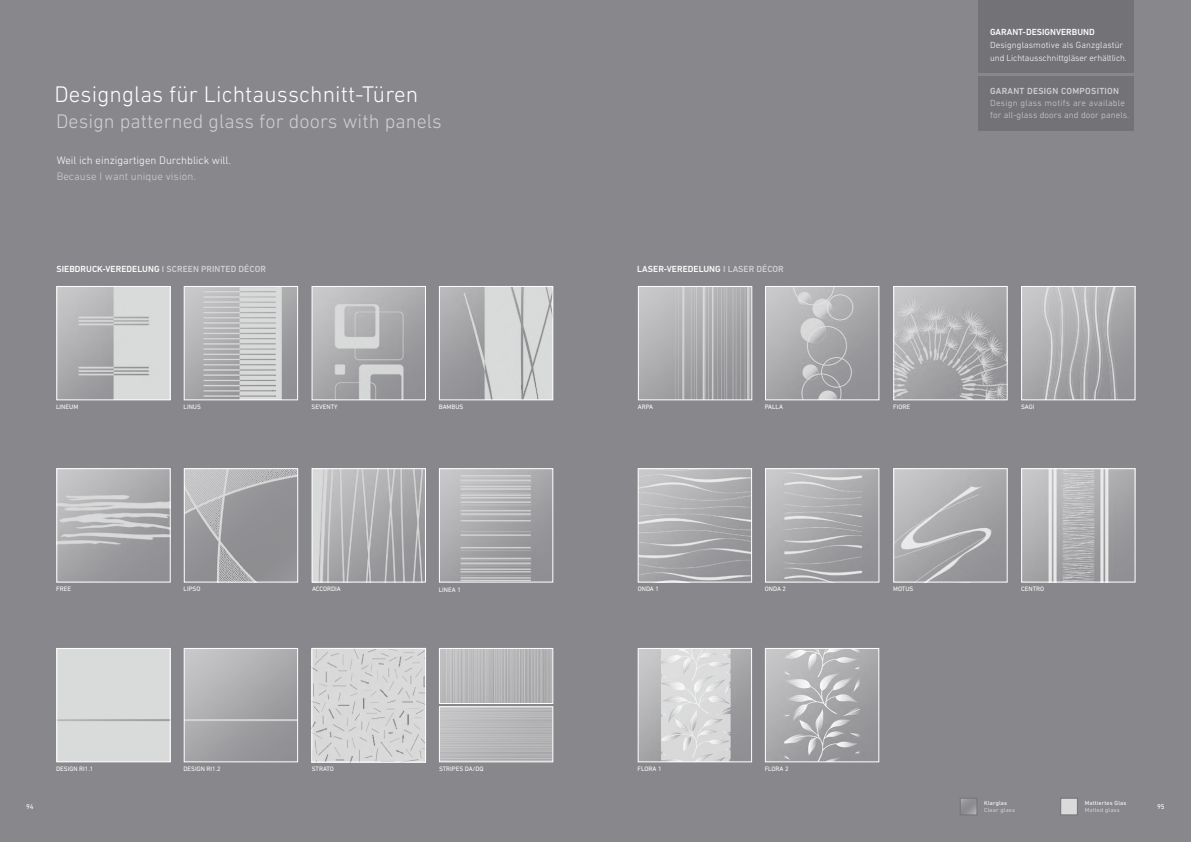
<style>
.page{position:relative;width:1191px;height:842px;background:#88878b}
.page>*{position:absolute;margin:0;border:0;box-sizing:border-box;transform-origin:0 0}
.t1{font:300 23px "DIN Next LT Pro";letter-spacing:.005em;color:#fff}
.t2{font:300 20px "DIN Next LT Pro";letter-spacing:.005em;color:#d0cfd1}
.t3{font:300 11px "DIN Next LT Pro";color:#fff}
.t4{font:300 11px "DIN Next LT Pro";letter-spacing:.005em;color:#d0cfd1}
.t5{font:500 9px "DIN Next LT Pro";letter-spacing:.005em;color:#fff}
.t6{font:300 9px/13px "DIN Next LT Pro";letter-spacing:-.01em;color:#fff}
.t7{font:300 9px/12px "DIN Next LT Pro";letter-spacing:.015em;color:#d0cfd1}
.t8{font:500 9px "DIN Next LT Pro";letter-spacing:.03em;color:#d0cfd1}
.t9{font:7px "DIN Next LT Pro";color:#fff}
.t10{font:6.5px "DIN Next LT Pro";color:#fff}
.t11{font:6px "DIN Next LT Pro";letter-spacing:.03em;color:#fff}
.t12{font:6px "DIN Next LT Pro";letter-spacing:.03em;color:#d0cfd1}
.s1{color:#d0cfd1}
</style>
<div class="page">
<div style="left:978px;top:0;width:156px;height:73px;background:#737377"></div>
<div style="left:978px;top:76px;width:156px;height:54px;background:#737377"></div>
<img style="left:59px;top:288px;width:109px;height:110px">
<div style="left:57px;top:286px;width:113px;height:114px;border:1px solid #fff"></div>
<img style="left:314px;top:288px;width:109px;height:110px">
<div style="left:312px;top:286px;width:113px;height:114px;border:1px solid #fff"></div>
<img style="left:59px;top:470px;width:109px;height:110px">
<div style="left:57px;top:468px;width:113px;height:114px;border:1px solid #fff"></div>
<img style="left:767px;top:470px;width:110px;height:110px">
<div style="left:765px;top:468px;width:114px;height:114px;border:1px solid #fff"></div>
<img style="left:640px;top:470px;width:109px;height:110px">
<div style="left:638px;top:468px;width:113px;height:114px;border:1px solid #fff"></div>
<img style="left:1023px;top:288px;width:110px;height:110px">
<div style="left:1021px;top:286px;width:114px;height:114px;border:1px solid #fff"></div>
<img style="left:186px;top:288px;width:110px;height:110px">
<div style="left:184px;top:286px;width:114px;height:114px;border:1px solid #fff"></div>
<img style="left:895px;top:470px;width:110px;height:110px">
<div style="left:893px;top:468px;width:114px;height:114px;border:1px solid #fff"></div>
<img style="left:314px;top:470px;width:109px;height:110px">
<div style="left:312px;top:468px;width:113px;height:114px;border:1px solid #fff"></div>
<img style="left:441px;top:288px;width:110px;height:110px">
<div style="left:439px;top:286px;width:114px;height:114px;border:1px solid #fff"></div>
<img style="left:640px;top:288px;width:110px;height:110px">
<div style="left:638px;top:286px;width:114px;height:114px;border:1px solid #fff"></div>
<img style="left:1023px;top:470px;width:110px;height:110px">
<div style="left:1021px;top:468px;width:114px;height:114px;border:1px solid #fff"></div>
<img style="left:767px;top:650px;width:110px;height:110px">
<div style="left:765px;top:648px;width:114px;height:114px;border:1px solid #fff"></div>
<img style="left:186px;top:470px;width:110px;height:110px">
<div style="left:184px;top:468px;width:114px;height:114px;border:1px solid #fff"></div>
<div style="left:59px;top:650px;width:109px;height:110px;background:#d9dada"></div>
<div style="left:57px;top:648px;width:113px;height:114px;border:1px solid #fff"></div>
<img style="left:441px;top:470px;width:110px;height:110px">
<div style="left:439px;top:468px;width:114px;height:114px;border:1px solid #fff"></div>
<img style="left:186px;top:650px;width:110px;height:110px">
<div style="left:184px;top:648px;width:114px;height:114px;border:1px solid #fff"></div>
<img style="left:767px;top:288px;width:110px;height:110px">
<div style="left:765px;top:286px;width:114px;height:114px;border:1px solid #fff"></div>
<img style="left:895px;top:288px;width:110px;height:110px">
<div style="left:893px;top:286px;width:114px;height:114px;border:1px solid #fff"></div>
<img style="left:640px;top:650px;width:109px;height:110px">
<div style="left:638px;top:648px;width:113px;height:114px;border:1px solid #fff"></div>
<img style="left:441px;top:709px;width:110px;height:51px">
<div style="left:439px;top:707px;width:114px;height:55px;border:1px solid #fff"></div>
<img style="left:441px;top:650px;width:110px;height:52px">
<div style="left:439px;top:648px;width:114px;height:56px;border:1px solid #fff"></div>
<img style="left:314px;top:650px;width:110px;height:110px">
<div style="left:312px;top:648px;width:114px;height:114px;border:1px solid #fff"></div>
<img style="left:962px;top:800px;width:13px;height:13px">
<div style="left:960px;top:798px;width:17px;height:17px;border:1px solid #717479"></div>
<div style="left:1060px;top:798px;width:17px;height:17px;background:#dadada;border:1px solid #717479"></div>
<h1 class="t1" style="left:55px;top:81px;width:365px">Designglas für Lichtausschnitt-Türen</h1>
<h2 class="t2" style="left:56px;top:110px;width:387px">Design patterned glass for doors with panels</h2>
<h3 class="t3" style="left:57px;top:154px;width:176px">Weil ich einzigartigen Durchblick will.</h3>
<h3 class="t4" style="left:57px;top:170px;width:140px">Because I want unique vision.</h3>
<h3 class="t5" style="left:56px;top:264px;width:211px">SIEBDRUCK-VEREDELUNG <span class="s1">I SCREEN PRINTED DÉCOR</span></h3>
<h3 class="t5" style="left:637px;top:264px;width:148px">LASER-VEREDELUNG <span class="s1">I LASER DÉCOR</span></h3>
<p class="t10" style="left:56px;top:403px;width:24px">LINEUM</p>
<p class="t10" style="left:312px;top:403px;width:27px">SEVENTY</p>
<p class="t10" style="left:893px;top:403px;width:18px">FIORE</p>
<p class="t10" style="left:183px;top:403px;width:19px">LINUS</p>
<p class="t10" style="left:439px;top:403px;width:26px">BAMBUS</p>
<p class="t10" style="left:638px;top:403px;width:17px">ARPA</p>
<p class="t10" style="left:764px;top:403px;width:20px">PALLA</p>
<h3 class="t5" style="left:990px;top:27px;width:106px">GARANT-DESIGNVERBUND</h3>
<h3 class="t6" style="left:990px;top:38px;width:138px">Designglasmotive als Ganzglastür und Lichtausschnittgläser erhältlich.</h3>
<h3 class="t8" style="left:990px;top:86px;width:130px">GARANT DESIGN COMPOSITION</h3>
<h3 class="t7" style="left:990px;top:97px;width:140px">Design glass motifs are available for all-glass doors and door panels.</h3>
<p class="t10" style="left:1021px;top:403px;width:15px">SAGI</p>
<p class="t10" style="left:56px;top:585px;width:16px">FREE</p>
<p class="t10" style="left:312px;top:585px;width:30px">ACCORDIA</p>
<p class="t10" style="left:765px;top:585px;width:23px">ONDA 2</p>
<p class="t10" style="left:184px;top:585px;width:18px">LIPSO</p>
<p class="t10" style="left:638px;top:585px;width:23px">ONDA 1</p>
<p class="t10" style="left:893px;top:585px;width:22px">MOTUS</p>
<p class="t10" style="left:1021px;top:585px;width:25px">CENTRO</p>
<p class="t10" style="left:439px;top:586px;width:24px">LINEA 1</p>
<p class="t10" style="left:56px;top:765px;width:39px">DESIGN RI1.1</p>
<p class="t10" style="left:312px;top:765px;width:24px">STRATO</p>
<p class="t10" style="left:439px;top:765px;width:46px">STRIPES DA/DQ</p>
<p class="t10" style="left:637px;top:765px;width:25px">FLORA 1</p>
<p class="t10" style="left:183px;top:765px;width:39px">DESIGN RI1.2</p>
<p class="t10" style="left:764px;top:765px;width:25px">FLORA 2</p>
<p class="t11" style="left:1084px;top:800px;width:43px">Mattiertes Glas</p>
<p class="t12" style="left:1084px;top:807px;width:36px">Matted glass</p>
<p class="t11" style="left:984px;top:800px;width:24px">Klarglas</p>
<p class="t12" style="left:984px;top:807px;width:32px">Clear glass</p>
<p class="t9" style="left:26px;top:803px;width:9px">94</p>
<p class="t9" style="left:1157px;top:803px;width:9px">95</p>
</div>
